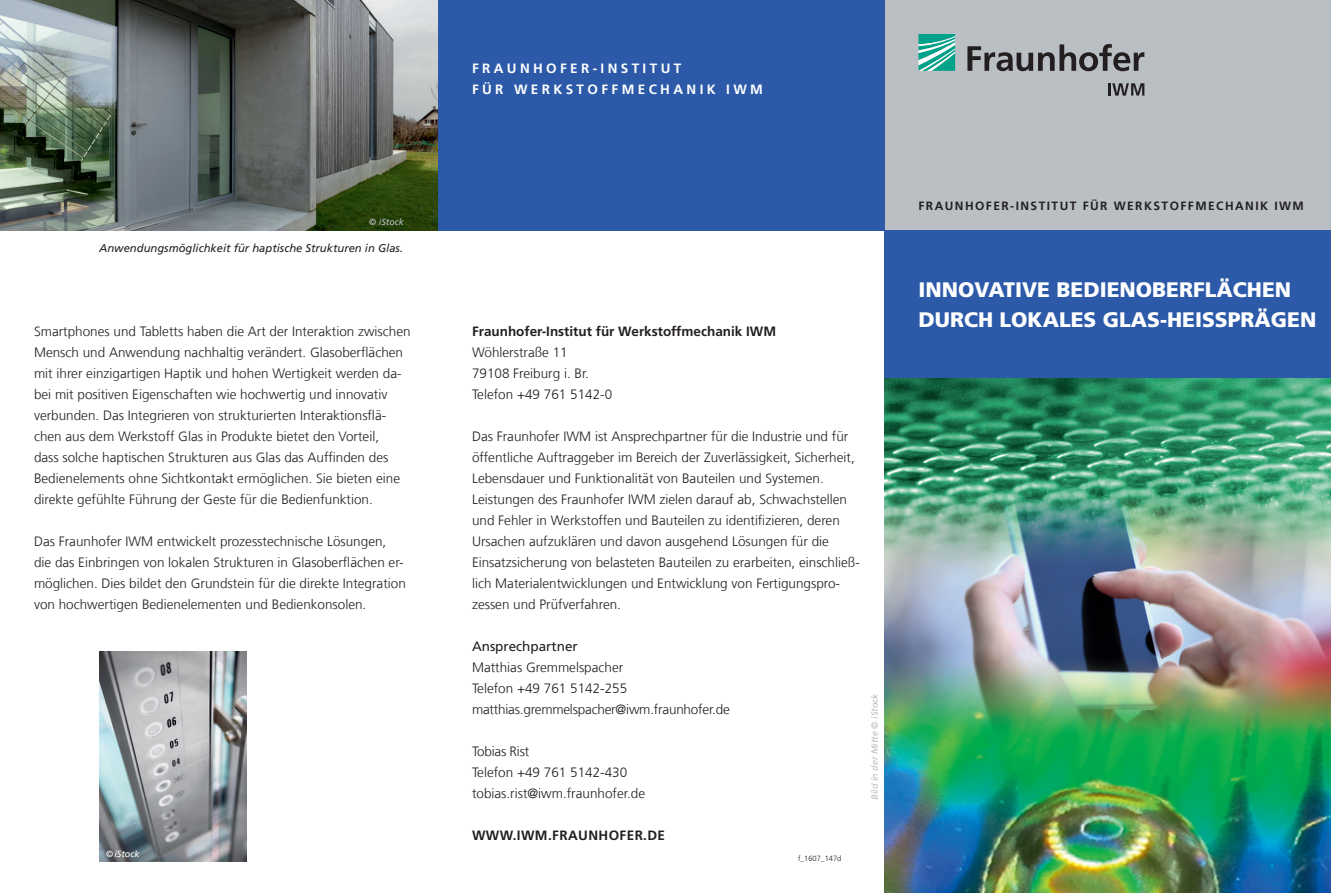
<style>
.page{position:relative;width:1331px;height:893px;background:#fff}
.page>*{position:absolute;margin:0;border:0;box-sizing:border-box;transform-origin:0 0}
.t1{font:900 21px/30px "Frutiger LT Com";color:#fff}
.t2{font:300 13.5px/21px "Frutiger LT Com";color:#231f20}
.t3{font:700 13.5px/21px "Frutiger LT Com";letter-spacing:.25em;color:#fff}
.t4{font:700 13.5px "Frutiger LT Com";color:#231f20}
.t5{font:700 13.5px "Frutiger LT Com";letter-spacing:.03em;color:#231f20}
.t6{font:13.5px "Frutiger LT Com";color:#231f20}
.t7{font:700 12px "Frutiger LT Com";letter-spacing:.12em;color:#231f20}
.t8{font:italic 11.25px "Frutiger LT Com";color:#231f20}
.t9{font:italic 9px "Frutiger LT Com";color:#babfc3}
.t10{font:italic 9px "Frutiger LT Com";color:#fff}
.t11{font:300 7.5px "Frutiger LT Com";color:#231f20}
</style>
<div class="page">
<div style="left:884px;top:0;width:447px;height:231px;background:#babfc3"></div>
<img style="left:884px;top:378px;width:447px;height:515px">
<svg style="left:918px;top:34px;width:37px;height:37px"></svg>
<svg style="left:967px;top:44px;width:177px;height:27px"></svg>
<svg style="left:1108px;top:83px;width:36px;height:13px"></svg>
<img style="left:0;top:0;width:438px;height:231px">
<div style="left:438px;top:0;width:446px;height:231px;background:#2c5aa9"></div>
<img style="left:99px;top:651px;width:147px;height:210px">
<div style="left:884px;top:231px;width:447px;height:147px;background:#2c5aa9"></div>
<p class="t9" style="left:369px;top:216px;width:36px">© iStock</p>
<p class="t8" style="left:99px;top:242px;width:305px">Anwendungsmöglichkeit für haptische Strukturen in Glas.</p>
<p class="t2" style="left:34px;top:321px;width:378px">Smartphones und Tabletts haben die Art der Interaktion zwischen Mensch und Anwendung nachhaltig verändert. Glasoberflächen mit ihrer einzigartigen Haptik und hohen Wertigkeit werden da&shy;bei mit positiven Eigenschaften wie hochwertig und innovativ verbunden. Das Integrieren von strukturierten Interaktionsflä&shy;chen aus dem Werkstoff Glas in Produkte bietet den Vorteil,<br>dass solche haptischen Strukturen aus Glas das Auffinden des Bedienelements ohne Sichtkontakt ermöglichen. Sie bieten eine direkte gefühlte Führung der Geste für die Bedienfunktion.</p>
<p class="t2" style="left:34px;top:531px;width:373px">Das Fraunhofer IWM entwickelt prozesstechnische Lösungen, die das Einbringen von lokalen Strukturen in Glasoberflächen er&shy;möglichen. Dies bildet den Grundstein für die direkte Integration von hochwertigen Bedienelementen und Bedienkonsolen.</p>
<p class="t10" style="left:106px;top:849px;width:35px">©iStock</p>
<p class="t3" style="left:472px;top:58px;width:293px">FRAUNHOFER-INSTITUT<br>FÜR WERKSTOFFMECHANIK IWM</p>
<p class="t4" style="left:472px;top:324px;width:306px">Fraunhofer-Institut für Werkstoffmechanik IWM</p>
<p class="t2" style="left:472px;top:342px;width:142px">Wöhlerstraße 11<br>79108 Freiburg i. Br.<br>Telefon +49 761 5142-0</p>
<p class="t2" style="left:472px;top:426px;width:389px">Das Fraunhofer IWM ist Ansprechpartner für die Industrie und für öffentliche Auftraggeber im Bereich der Zuverlässigkeit, Sicherheit, Lebensdauer und Funktionalität von Bauteilen und Systemen.<br>Leistungen des Fraunhofer IWM zielen darauf ab, Schwachstellen und Fehler in Werkstoffen und Bauteilen zu identifizieren, deren Ursachen aufzuklären und davon ausgehend Lösungen für die Einsatzsicherung von belasteten Bauteilen zu erarbeiten, einschließ&shy;lich Materialentwicklungen und Entwicklung von Fertigungspro&shy;zessen und Prüfverfahren.</p>
<p class="t6" style="left:472px;top:638px;width:107px">Ansprechpartner</p>
<p class="t2" style="left:472px;top:657px;width:259px">Matthias Gremmelspacher<br>Telefon +49 761 5142-255 matthias.gremmelspacher@iwm.fraunhofer.de</p>
<p class="t2" style="left:472px;top:741px;width:175px">Tobias Rist<br>Telefon +49 761 5142-430 tobias.rist@iwm.fraunhofer.de</p>
<p class="t5" style="left:472px;top:828px;width:195px">WWW.IWM.FRAUNHOFER.DE</p>
<p class="t11" style="left:798px;top:854px;width:45px">f_1607_147d</p>
<p class="t9" style="left:869px;top:800px;width:107px;rotate:-90deg">Bild in der Mitte © iStock</p>
<p class="t7" style="left:918px;top:199px;width:387px">FRAUNHOFER-INSTITUT FÜR WERKSTOFFMECHANIK IWM</p>
<h1 class="t1" style="left:918px;top:275px;width:399px">INNOVATIVE BEDIENOBERFLÄCHEN<br>DURCH LOKALES GLAS-HEISSPRÄGEN</h1>
</div>
